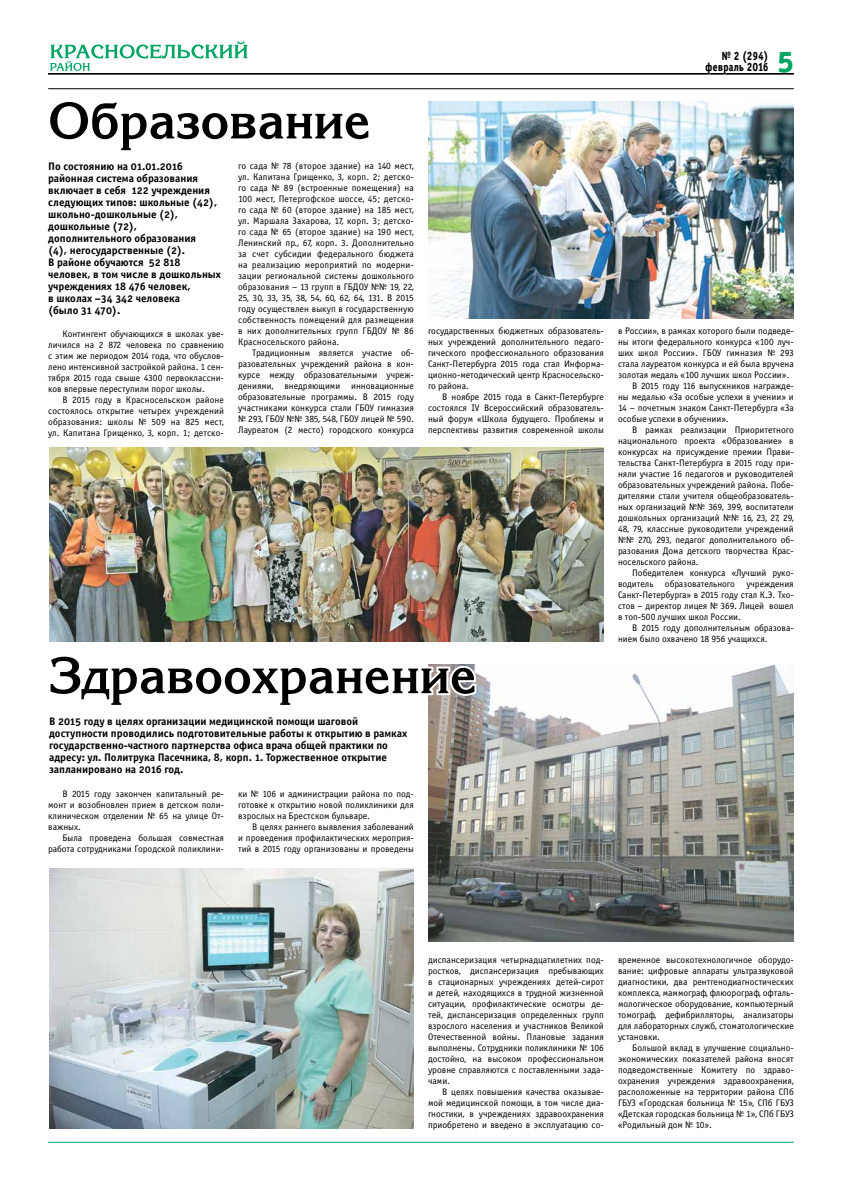
<style>
.page{position:relative;width:842px;height:1191px;background:#fff}
.page>*{position:absolute;margin:0;border:0;box-sizing:border-box;transform-origin:0 0}
.t1{font:700 51px "Korinna C";color:#000}
.t2{font:30px "Officina Sans Extra Bold C";color:#00a662}
.t3{font:12px/11px "Officina Sans Extra Bold C";letter-spacing:.05em;color:#000;text-align:right;scale:.79 1}
.t4{font:11px/12px "Officina Sans Bold OSC";color:#000}
.t5{font:9.5px/11px "Officina Sans Book C";color:#000;text-align:justify}
</style>
<div class="page">
<hr style="left:48px;top:1141px;width:746px;height:1px;background:#00a662">
<svg style="left:50px;top:41px;width:198px;height:30px"></svg>
<svg style="left:704px;top:74px;width:65px;height:1px"></svg>
<img style="left:428px;top:664px;width:366px;height:277px">
<hr style="left:48px;top:88px;width:746px;height:1px;background:#000">
<hr style="left:48px;top:73px;width:746px;height:1px;background:#000">
<svg style="left:428px;top:664px;width:50px;height:45px"></svg>
<img style="left:49px;top:868px;width:365px;height:260px">
<img style="left:428px;top:102px;width:366px;height:216px">
<img style="left:49px;top:447px;width:555px;height:195px">
<h1 class="t1" style="left:48px;top:91px;width:324px">Образование</h1>
<p class="t5" style="left:238px;top:161px;width:177px">го сада № 78 (второе здание) на 140 мест, ул. Капитана Грищенко, 3, корп. 2; детско&shy;го сада № 89 (встроенные помещения) на 100 мест, Петергофское шоссе, 45; детско&shy;го сада № 60 (второе здание) на 185 мест, ул. Маршала Захарова, 17, корп. 3; детско&shy;го сада № 65 (второе здание) на 190 мест, Ленинский пр., 67, корп. 3. Дополнительно за счет субсидии федерального бюджета на реализацию мероприятий по модерни&shy;зации региональной системы дошкольного образования – 13 групп в ГБДОУ №№ 19, 22, 25, 30, 33, 35, 38, 54, 60, 62, 64, 131. В 2015 году осуществлен выкуп в государственную собственность помещений для размещения в них дополнительных групп ГБДОУ № 86<br>Красносельского района.</p>
<p class="t5" style="left:238px;top:348px;width:177px;text-indent:14px">Традиционным является участие об&shy;разовательных учреждений района в кон&shy;курсе между образовательными учреж&shy;дениями, внедряющими инновационные образовательные программы. В 2015 году участниками конкурса стали ГБОУ гимназия № 293, ГБОУ №№ 385, 548, ГБОУ лицей № 590.<br>Лауреатом (2 место) городского конкурса</p>
<p class="t4" style="left:48px;top:161px;width:174px">По состоянию на 01.01.2016 районная система образования включает в себя 122 учреждения следующих типов: школьные (42), школьно-дошкольные (2), дошкольные (72), дополнительного образования<br>(4), негосударственные (2).<br>В районе обучаются 52 818 человек, в том числе в дошкольных учреждениях 18 476 человек,<br>в школах –34 342 человека<br>(было 31 470).</p>
<p class="t5" style="left:48px;top:329px;width:177px;text-indent:14px">Контингент обучающихся в школах уве&shy;личился на 2 872 человека по сравнению с этим же периодом 2014 года, что обуслов&shy;лено интенсивной застройкой района. 1 сен&shy;тября 2015 года свыше 4300 первоклассни&shy;ков впервые переступили порог школы.</p>
<p class="t5" style="left:48px;top:395px;width:177px;text-indent:14px">В 2015 году в Красносельском районе состоялось открытие четырех учреждений образования: школы № 509 на 825 мест, ул. Капитана Грищенко, 3, корп. 1; детско-</p>
<p class="t5" style="left:428px;top:326px;width:177px">государственных бюджетных образователь&shy;ных учреждений дополнительного педаго&shy;гического профессионального образования Санкт-Петербурга 2015 года стал Информа&shy;ционно-методический центр Красносельско&shy;го района.</p>
<p class="t5" style="left:428px;top:392px;width:177px;text-indent:14px">В ноябре 2015 года в Санкт-Петербурге состоялся IV Всероссийский образователь&shy;ный форум «Школа будущего. Проблемы и перспективы развития современной школы</p>
<h1 class="t1" style="left:48px;top:645px;width:430px">Здравоохранение</h1>
<p class="t4" style="left:49px;top:716px;width:360px">В 2015 году в целях организации медицинской помощи шаговой доступности проводились подготовительные работы к открытию в рамках государственно-частного партнерства офиса врача общей практики по адресу: ул. Политрука Пасечника, 8, корп. 1. Торжественное открытие запланировано на 2016 год.</p>
<p class="t5" style="left:48px;top:788px;width:177px;text-indent:14px">В 2015 году закончен капитальный ре&shy;монт и возобновлен прием в детском поли&shy;клиническом отделении № 65 на улице От&shy;важных.</p>
<p class="t5" style="left:48px;top:832px;width:177px;text-align:right">Была проведена большая совместная работа сотрудниками Городской поликлини-</p>
<p class="t5" style="left:238px;top:788px;width:177px">ки № 106 и администрации района по под&shy;готовке к открытию новой поликлиники для взрослых на Брестском бульваре.</p>
<p class="t5" style="left:238px;top:821px;width:177px;text-indent:14px">В целях раннего выявления заболеваний и проведения профилактических мероприя&shy;тий в 2015 году организованы и проведены</p>
<p class="t3" style="left:706px;top:50px;width:81px">№ 2 (294) февраль 2016</p>
<h2 class="t2" style="left:778px;top:43px;width:18px">5</h2>
<p class="t5" style="left:618px;top:326px;width:177px">в России», в рамках которого были подведе-</p>
<p class="t5" style="left:618px;top:337px;width:177px">ны итоги федерального конкурса «100 луч-</p>
<p class="t5" style="left:618px;top:348px;width:177px">ших школ России». ГБОУ гимназия № 293</p>
<p class="t5" style="left:618px;top:359px;width:177px">стала лауреатом конкурса и ей была вручена</p>
<p class="t5" style="left:618px;top:370px;width:173px">золотая медаль «100 лучших школ России».</p>
<p class="t5" style="left:632px;top:381px;width:163px">В 2015 году 116 выпускников награжде-</p>
<p class="t5" style="left:618px;top:392px;width:177px">ны медалью «За особые успехи в учении» и</p>
<p class="t5" style="left:618px;top:403px;width:177px">14 – почетным знаком Санкт-Петербурга «За</p>
<p class="t5" style="left:618px;top:414px;width:112px">особые успехи в обучении».</p>
<p class="t5" style="left:632px;top:425px;width:163px">В рамках реализации Приоритетного</p>
<p class="t5" style="left:618px;top:436px;width:177px">национального проекта «Образование» в</p>
<p class="t5" style="left:618px;top:447px;width:177px">конкурсах на присуждение премии Прави-</p>
<p class="t5" style="left:618px;top:458px;width:177px">тельства Санкт-Петербурга в 2015 году при-</p>
<p class="t5" style="left:618px;top:469px;width:177px">няли участие 16 педагогов и руководителей</p>
<p class="t5" style="left:618px;top:480px;width:177px">образовательных учреждений района. Побе-</p>
<p class="t5" style="left:618px;top:491px;width:177px">дителями стали учителя общеобразователь-</p>
<p class="t5" style="left:618px;top:502px;width:177px">ных организаций №№ 369, 399, воспитатели</p>
<p class="t5" style="left:618px;top:513px;width:177px">дошкольных организаций №№ 16, 23, 27, 29,</p>
<p class="t5" style="left:618px;top:524px;width:177px">48, 79, классные руководители учреждений</p>
<p class="t5" style="left:618px;top:535px;width:177px">№№ 270, 293, педагог дополнительного об-</p>
<p class="t5" style="left:618px;top:546px;width:177px">разования Дома детского творчества Крас-</p>
<p class="t5" style="left:618px;top:557px;width:82px">носельского района.</p>
<p class="t5" style="left:632px;top:568px;width:163px">Победителем конкурса «Лучший руко-</p>
<p class="t5" style="left:618px;top:579px;width:177px">водитель образовательного учреждения</p>
<p class="t5" style="left:618px;top:590px;width:177px">Санкт-Петербурга» в 2015 году стал К.Э. Тхо-</p>
<p class="t5" style="left:618px;top:601px;width:177px">стов – директор лицея № 369. Лицей вошел</p>
<p class="t5" style="left:618px;top:612px;width:124px">в топ-500 лучших школ России.</p>
<p class="t5" style="left:632px;top:623px;width:163px">В 2015 году дополнительным образова-</p>
<p class="t5" style="left:618px;top:634px;width:151px">нием было охвачено 18 956 учащихся.</p>
<p class="t5" style="left:428px;top:954px;width:177px">диспансеризация четырнадцатилетних под&shy;ростков, диспансеризация пребывающих в стационарных учреждениях детей-сирот и детей, находящихся в трудной жизненной ситуации, профилактические осмотры де&shy;тей, диспансеризация определенных групп взрослого населения и участников Великой Отечественной войны. Плановые задания выполнены. Сотрудники поликлиники № 106 достойно, на высоком профессиональном уровне справляются с поставленными зада&shy;чами.</p>
<p class="t5" style="left:428px;top:1086px;width:177px;text-indent:14px">В целях повышения качества оказывае&shy;мой медицинской помощи, в том числе диа&shy;гностики, в учреждениях здравоохранения приобретено и введено в эксплуатацию со-</p>
<p class="t5" style="left:618px;top:954px;width:177px">временное высокотехнологичное оборудо&shy;вание: цифровые аппараты ультразвуковой диагностики, два рентгенодиагностических комплекса, маммограф, флюорограф, офталь&shy;мологическое оборудование, компьютерный томограф, дефибрилляторы, анализаторы для лабораторных служб, стоматологические установки.</p>
<p class="t5" style="left:618px;top:1042px;width:177px;text-indent:14px">Большой вклад в улучшение социально&shy;экономических показателей района вносят подведомственные Комитету по здраво&shy;охранения учреждения здравоохранения, расположенные на территории района СПб ГБУЗ «Городская больница № 15», СПб ГБУЗ «Детская городская больница № 1», СПб ГБУЗ «Родильный дом № 10».</p>
</div>
